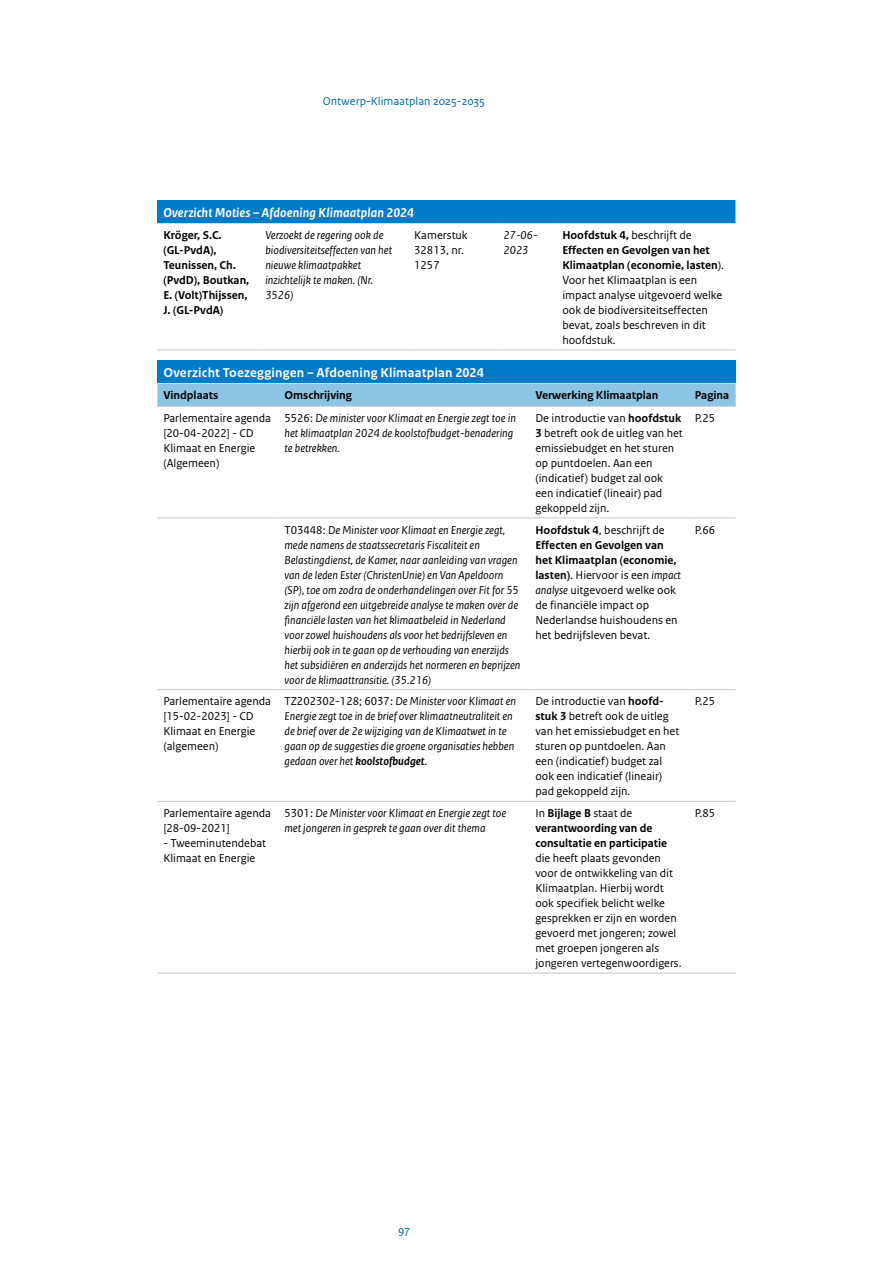
<style>
.page{position:relative;width:893px;height:1263px;background:#fff}
.page>*{position:absolute;margin:0;border:0;box-sizing:border-box;transform-origin:0 0}
.Tabel_Kop{font:700 13.5px "Rijksoverheid Sans Text";letter-spacing:.015em;color:#fff}
.t1{font:italic 700 13.5px "Rijksoverheid Sans Text";letter-spacing:.01em;color:#fff}
.Tabel_Broodtekst{font:12px/15px "Rijksoverheid Sans Text";color:#000}
.Tabel_Broodtekst-2{font:italic 12px/15px "Rijksoverheid Sans Text";color:#000}
.Tabel_Broodtekst-3{font:700 12px/15px "Rijksoverheid Sans Text";color:#000}
.t2{font:12px "Rijksoverheid Sans Text";color:#01689b}
.s1{font-weight:700}
.s2{font-style:normal}
.s3{font-style:italic}
</style>
<div class="page">
<hr style="left:157px;top:223px;width:102px;height:1px;background:#c5c6c6">
<hr style="left:259px;top:223px;width:149px;height:1px;background:#c5c6c6">
<hr style="left:408px;top:223px;width:89px;height:1px;background:#c5c6c6">
<hr style="left:497px;top:223px;width:59px;height:1px;background:#c5c6c6">
<hr style="left:556px;top:223px;width:180px;height:1px;background:#c5c6c6">
<hr style="left:157px;top:349px;width:102px;height:1px;background:#c5c6c6">
<hr style="left:259px;top:349px;width:149px;height:1px;background:#c5c6c6">
<hr style="left:408px;top:349px;width:89px;height:1px;background:#c5c6c6">
<hr style="left:497px;top:349px;width:59px;height:1px;background:#c5c6c6">
<hr style="left:556px;top:349px;width:180px;height:1px;background:#c5c6c6">
<div style="left:157px;top:360px;width:579px;height:23px;background:#007bc7"></div>
<svg style="left:157px;top:383px;width:579px;height:23px;background:#8fc5e6"></svg>
<hr style="left:157px;top:406px;width:121px;height:1px;background:#c5c6c6">
<hr style="left:278px;top:406px;width:251px;height:1px;background:#c5c6c6">
<hr style="left:529px;top:406px;width:160px;height:1px;background:#c5c6c6">
<hr style="left:689px;top:406px;width:47px;height:1px;background:#c5c6c6">
<hr style="left:157px;top:517px;width:121px;height:1px;background:#c5c6c6">
<hr style="left:278px;top:517px;width:251px;height:1px;background:#c5c6c6">
<hr style="left:529px;top:517px;width:160px;height:1px;background:#c5c6c6">
<hr style="left:689px;top:517px;width:47px;height:1px;background:#c5c6c6">
<hr style="left:157px;top:689px;width:121px;height:1px;background:#c5c6c6">
<hr style="left:278px;top:689px;width:251px;height:1px;background:#c5c6c6">
<hr style="left:529px;top:689px;width:160px;height:1px;background:#c5c6c6">
<hr style="left:689px;top:689px;width:47px;height:1px;background:#c5c6c6">
<hr style="left:157px;top:801px;width:121px;height:1px;background:#c5c6c6">
<hr style="left:278px;top:801px;width:251px;height:1px;background:#c5c6c6">
<hr style="left:529px;top:801px;width:160px;height:1px;background:#c5c6c6">
<hr style="left:689px;top:801px;width:47px;height:1px;background:#c5c6c6">
<hr style="left:157px;top:973px;width:121px;height:1px;background:#c5c6c6">
<hr style="left:278px;top:973px;width:251px;height:1px;background:#c5c6c6">
<hr style="left:529px;top:973px;width:160px;height:1px;background:#c5c6c6">
<hr style="left:689px;top:973px;width:47px;height:1px;background:#c5c6c6">
<div style="left:157px;top:200px;width:579px;height:23px;background:#007bc7"></div>
<svg style="left:735px;top:200px;width:1px;height:23px"></svg>
<p class="t2" style="left:323px;top:94px;width:164px">Ontwerp-Klimaatplan 2025-2035</p>
<p class="t1" style="left:163px;top:205px;width:252px">Overzicht Moties – Afdoening Klimaatplan 2024</p>
<p class="Tabel_Broodtekst-3" style="left:163px;top:228px;width:88px">Kröger, S.C. (GL-PvdA),<br>Teunissen, Ch. (PvdD), Boutkan,<br>E. (Volt)Thijssen,<br>J. (GL-PvdA)</p>
<p class="Tabel_Broodtekst-2" style="left:265px;top:228px;width:128px">Verzoekt de regering ook de biodiversiteitseffecten van het nieuwe klimaatpakket inzichtelijk te maken. (Nr.<br>3526)</p>
<p class="Tabel_Broodtekst" style="left:414px;top:228px;width:55px">Kamerstuk<br>32813, nr.<br>1257</p>
<p class="Tabel_Broodtekst-2" style="left:503px;top:228px;width:36px">27-06-<br>2023</p>
<p class="Tabel_Broodtekst" style="left:562px;top:228px;width:163px"><span class="s1">Hoofdstuk 4,</span> beschrijft de<br><span class="s1">Effecten en Gevolgen van het<br>Klimaatplan (economie, lasten</span>).<br>Voor het Klimaatplan is een impact analyse uitgevoerd welke ook de biodiversiteitseffecten bevat, zoals beschreven in dit hoofdstuk.</p>
<p class="Tabel_Kop" style="left:163px;top:365px;width:322px">Overzicht Toezeggingen – Afdoening Klimaatplan 2024</p>
<p class="Tabel_Broodtekst-3" style="left:163px;top:388px;width:56px">Vindplaats</p>
<p class="Tabel_Broodtekst-3" style="left:284px;top:388px;width:69px">Omschrijving</p>
<p class="Tabel_Broodtekst-3" style="left:535px;top:388px;width:125px">Verwerking Klimaatplan</p>
<p class="Tabel_Broodtekst-3" style="left:695px;top:388px;width:36px">Pagina</p>
<p class="Tabel_Broodtekst" style="left:163px;top:411px;width:109px">Parlementaire agenda [20-04-2022] - CD<br>Klimaat en Energie (Algemeen)</p>
<p class="Tabel_Broodtekst-2" style="left:284px;top:411px;width:233px"><span class="s2">5526:</span> De minister voor Klimaat en Energie zegt toe in het klimaatplan 2024 de koolstofbudget-benadering te betrekken.</p>
<p class="Tabel_Broodtekst" style="left:535px;top:411px;width:149px">De introductie van <span class="s1">hoofdstuk<br>3</span> betreft ook de uitleg van het emissiebudget en het sturen op puntdoelen. Aan een (indicatief) budget zal ook een indicatief (lineair) pad gekoppeld zijn.</p>
<p class="Tabel_Broodtekst" style="left:695px;top:411px;width:22px">P.25</p>
<p class="Tabel_Broodtekst-2" style="left:284px;top:522px;width:237px"><span class="s2">T03448:</span> De Minister voor Klimaat en Energie zegt, mede namens de staatssecretaris Fiscaliteit en Belastingdienst, de Kamer, naar aanleiding van vragen van de leden Ester (ChristenUnie) en Van Apeldoorn (SP), toe om zodra de onderhandelingen over Fit for 55 zijn afgerond een uitgebreide analyse te maken over de financiële lasten van het klimaatbeleid in Nederland voor zowel huishoudens als voor het bedrijfsleven en hierbij ook in te gaan op de verhouding van enerzijds het subsidiëren en anderzijds het normeren en beprijzen voor de klimaattransitie. (35.216)</p>
<p class="Tabel_Broodtekst" style="left:535px;top:522px;width:147px"><span class="s1">Hoofdstuk 4</span>, beschrijft de<br><span class="s1">Effecten en Gevolgen van het Klimaatplan (economie, lasten)</span>. Hiervoor is een <span class="s3">impact analyse</span> uitgevoerd welke ook de financiële impact op<br>Nederlandse huishoudens en het bedrijfsleven bevat.</p>
<p class="Tabel_Broodtekst" style="left:695px;top:522px;width:22px">P.66</p>
<p class="Tabel_Broodtekst" style="left:163px;top:694px;width:109px">Parlementaire agenda [15-02-2023] - CD<br>Klimaat en Energie (algemeen)</p>
<p class="Tabel_Broodtekst-2" style="left:284px;top:694px;width:233px"><span class="s2">TZ202302-128; 6037:</span> De Minister voor Klimaat en Energie zegt toe in de brief over klimaatneutraliteit en de brief over de 2e wijziging van de Klimaatwet in te gaan op de suggesties die groene organisaties hebben gedaan over het <span class="s1">koolstofbudget</span>.</p>
<p class="Tabel_Broodtekst" style="left:535px;top:694px;width:145px">De introductie van <span class="s1">hoofd&shy;stuk 3</span> betreft ook de uitleg van het emissiebudget en het sturen op puntdoelen. Aan een (indicatief) budget zal ook een indicatief (lineair) pad gekoppeld zijn.</p>
<p class="Tabel_Broodtekst" style="left:695px;top:694px;width:22px">P.25</p>
<p class="Tabel_Broodtekst" style="left:163px;top:806px;width:109px">Parlementaire agenda [28-09-2021]</p>
<p class="Tabel_Broodtekst" style="left:163px;top:836px;width:104px">- Tweeminutendebat<br>Klimaat en Energie</p>
<p class="Tabel_Broodtekst-2" style="left:284px;top:806px;width:223px"><span class="s2">5301:</span> De Minister voor Klimaat en Energie zegt toe met jongeren in gesprek te gaan over dit thema</p>
<p class="Tabel_Broodtekst" style="left:535px;top:806px;width:148px">In <span class="s1">Bijlage B</span> staat de <span class="s1">verantwoording van de consultatie en participatie </span>die heeft plaats gevonden voor de ontwikkeling van dit<br>Klimaatplan. Hierbij wordt ook specifiek belicht welke gesprekken er zijn en worden gevoerd met jongeren; zowel met groepen jongeren als jongeren vertegenwoordigers.</p>
<p class="Tabel_Broodtekst" style="left:695px;top:806px;width:22px">P.85</p>
<p class="t2" style="left:398px;top:1223px;width:13px">97</p>
</div>
